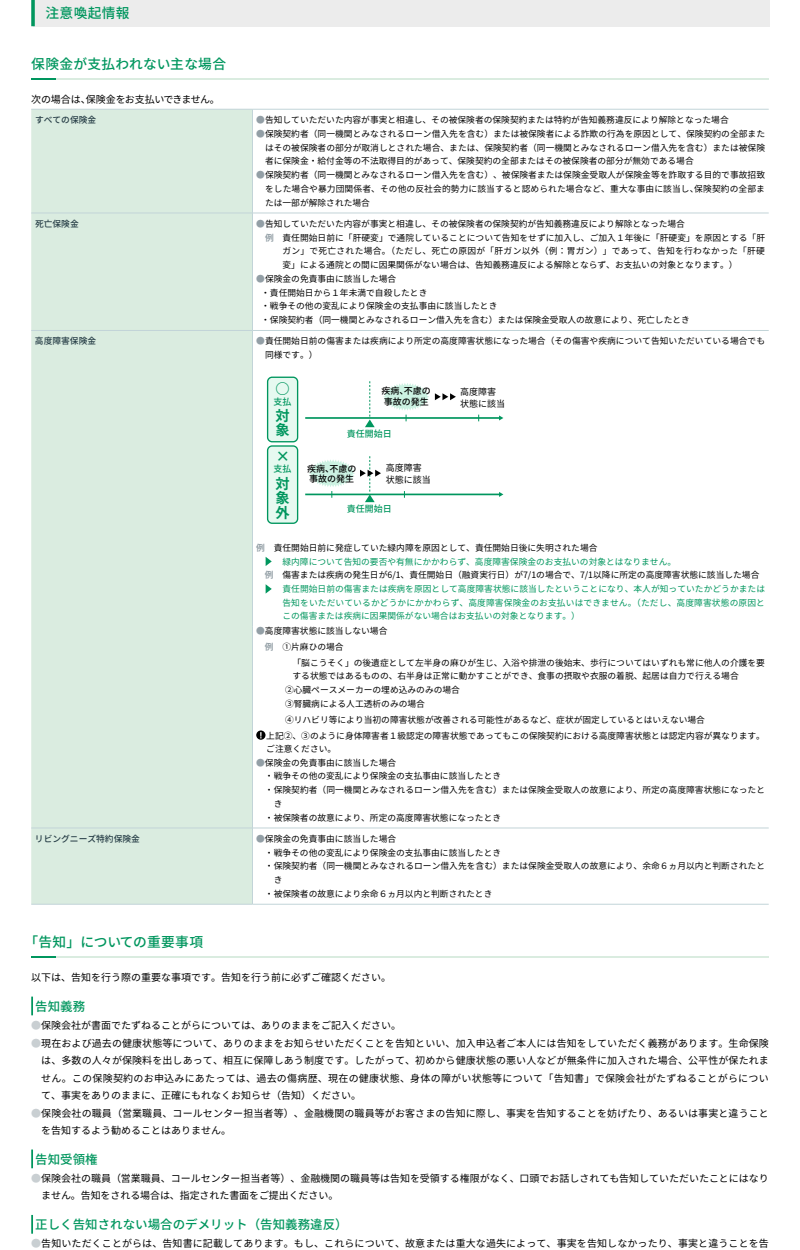
<style>
.page{position:relative;width:800px;height:1250px;background:#fff}
.page>*{position:absolute;margin:0;border:0;box-sizing:border-box;transform-origin:0 0}
.t1{font:700 14.25px/14.2px "Noto Sans CJ Kjp";color:#00965e}
.t2{font:500 13.75px "Noto Sans CJ Kjp";letter-spacing:.025em;color:#00965e}
.t3{font:500 13.75px "Noto Sans CJ Kjp";letter-spacing:.005em;color:#00965e}
.t4{font:500 12.5px "Noto Sans CJ Kjp";color:#00965e}
.t5{font:10px/17.5px "Noto Sans CJ Kjp";color:#000}
.t6{font:10px "Noto Sans CJ Kjp";letter-spacing:-.045em;color:#000}
.t7{font:500 9px/10.5px "Noto Sans CJ Kjp";color:#000}
.t8{font:9px/11.9px "Noto Sans CJ Kjp";color:#000}
.t9{font:500 9px "Noto Sans CJ Kjp";color:#00965e}
.t10{font:8.75px/13.8px "Noto Sans CJ Kjp";color:#000}
.t11{font:8.75px "Noto Sans CJ Kjp";letter-spacing:.005em;color:#00965e}
.t12{font:500 8.75px "Noto Sans CJ Kjp";color:#253c45}
.t13{font:700 8.75px "Noto Sans CJ Kjp";color:#939fa6}
.s1{color:#939fa6}
.s2{color:#147394}
.s3{color:#00965e}
.s4{color:#c9cfd2}
</style>
<div class="page">
<div style="left:33px;top:0;width:736px;height:26px;background:#ececec"></div>
<svg style="left:31px;top:0;width:4px;height:26px"></svg>
<hr style="left:31px;top:78px;width:25px;height:2px;background:#00965e">
<hr style="left:56px;top:78px;width:713px;height:2px;background:#daece0">
<div style="left:31px;top:110px;width:221px;height:794px;background:#daece0"></div>
<hr style="left:31px;top:109px;width:221px;height:1px;background:#c2d4d8">
<hr style="left:252px;top:109px;width:517px;height:1px;background:#c2d4d8">
<hr style="left:252px;top:109px;width:1px;height:104px;background:#c2d4d8">
<hr style="left:31px;top:213px;width:221px;height:1px;background:#c2d4d8">
<hr style="left:252px;top:213px;width:517px;height:1px;background:#c2d4d8">
<hr style="left:252px;top:213px;width:1px;height:117px;background:#c2d4d8">
<hr style="left:31px;top:330px;width:221px;height:1px;background:#c2d4d8">
<hr style="left:252px;top:330px;width:517px;height:1px;background:#c2d4d8">
<hr style="left:252px;top:331px;width:1px;height:296px;background:#c2d4d8">
<hr style="left:31px;top:904px;width:221px;height:1px;background:#c2d4d8">
<hr style="left:252px;top:904px;width:517px;height:1px;background:#c2d4d8">
<hr style="left:252px;top:627px;width:1px;height:201px;background:#c2d4d8">
<hr style="left:31px;top:828px;width:221px;height:1px;background:#c2d4d8">
<hr style="left:252px;top:828px;width:517px;height:1px;background:#c2d4d8">
<hr style="left:252px;top:828px;width:1px;height:76px;background:#c2d4d8">
<div style="left:268px;top:377px;width:30px;height:65px;background:#e6f9f0;border-radius:4px"></div>
<div style="left:267px;top:377px;width:31px;height:65px;border:1px solid #00965e;border-radius:4px"></div>
<hr style="left:305px;top:417px;width:195px;height:2px;background:#00965e">
<svg style="left:499px;top:415px;width:4px;height:6px"></svg>
<hr style="left:305px;top:494px;width:195px;height:1px;background:#00965e">
<svg style="left:499px;top:492px;width:4px;height:5px"></svg>
<svg style="left:383px;top:383px;width:46px;height:38px"></svg>
<svg style="left:365px;top:381px;width:10px;height:46px"></svg>
<svg style="left:309px;top:456px;width:72px;height:46px"></svg>
<svg style="left:435px;top:393px;width:21px;height:7px"></svg>
<div style="left:268px;top:446px;width:30px;height:77px;background:#e6f9f0;border-radius:5px"></div>
<div style="left:267px;top:445px;width:31px;height:79px;border:1px solid #00965e;border-radius:5px"></div>
<svg style="left:266px;top:557px;width:6px;height:9px"></svg>
<svg style="left:266px;top:584px;width:6px;height:10px"></svg>
<svg style="left:256px;top:730px;width:10px;height:10px"></svg>
<svg style="left:260px;top:732px;width:2px;height:6px"></svg>
<hr style="left:31px;top:956px;width:25px;height:2px;background:#00965e">
<hr style="left:56px;top:956px;width:713px;height:2px;background:#daece0">
<svg style="left:31px;top:997px;width:2px;height:18px"></svg>
<svg style="left:31px;top:1150px;width:2px;height:18px"></svg>
<svg style="left:31px;top:1215px;width:2px;height:19px"></svg>
<h2 class="t2" style="left:46px;top:6px;width:86px">注意喚起情報</h2>
<h2 class="t2" style="left:31px;top:56px;width:196px">保険金が支払われない主な場合</h2>
<p class="t6" style="left:86px;top:94px;width:135px">保険金をお支払いできません。</p>
<p class="t5" style="left:31px;top:91px;width:61px">次の場合は、</p>
<p class="t12" style="left:35px;top:115px;width:63px">すべての保険金</p>
<p class="t12" style="left:35px;top:219px;width:45px">死亡保険金</p>
<p class="t12" style="left:35px;top:336px;width:63px">高度障害保険金</p>
<p class="t12" style="left:35px;top:834px;width:106px">リビングニーズ特約保険金</p>
<p class="t10" style="left:256px;top:113px;width:474px"><span class="s1">●</span>告知していただいた内容が事実と相違し、その被保険者の保険契約または特約が告知義務違反により解除となった場合</p>
<p class="t10" style="left:265px;top:127px;width:502px;text-align:justify;text-indent:-9px"><span class="s1">●</span>保険契約者（同一機関とみなされるローン借入先を含む）または被保険者による詐欺の行為を原因として、保険契約の全部またはその被保険者の部分が取消しとされた場合、または、保険契約者（同一機関とみなされるローン借入先を含む）または被保険者に保険金・給付金等の不法取得目的があって、保険契約の全部またはその被保険者の部分が無効である場合</p>
<p class="t10" style="left:256px;top:168px;width:510px;text-align:right"><span class="s1">●</span>保険契約者（同一機関とみなされるローン借入先を含む）、被保険者または保険金受取人が保険金等を詐取する目的で事故招致保険契約の全部ま</p>
<p class="t10" style="left:265px;top:182px;width:435px">をした場合や暴力団関係者、その他の反社会的勢力に該当すると認められた場合など、重大な事由に該当し、たは一部が解除された場合</p>
<p class="t10" style="left:256px;top:217px;width:430px"><span class="s1">●</span>告知していただいた内容が事実と相違し、その被保険者の保険契約が告知義務違反により解除となった場合</p>
<p class="t13" style="left:265px;top:233px;width:10px">例</p>
<p class="t10" style="left:283px;top:231px;width:484px">責任開始日前に「肝硬変」で通院していることについて告知をせずに加入し、ご加入１年後に「肝硬変」を原因とする「肝</p>
<p class="t10" style="left:283px;top:245px;width:484px">ガン」で死亡された場合。（ただし、死亡の原因が「肝ガン以外（例：胃ガン）」であって、告知を行わなかった「肝硬変」による通院との間に因果関係がない場合は、告知義務違反による解除とならず、お支払いの対象となります。(</p>
<p class="t10" style="left:261px;top:272px;width:430px;text-indent:-5px"><span class="s1">●</span>保険金の免責事由に該当した場合<br>・責任開始日から１年未満で自殺したとき<br>・戦争その他の変乱により保険金の支払事由に該当したとき<br>・保険契約者（同一機関とみなされるローン借入先を含む）または保険金受取人の故意により、死亡したとき</p>
<p class="t10" style="left:256px;top:335px;width:510px"><span class="s1">●</span>責任開始日前の傷害または疾病により所定の高度障害状態になった場合（その傷害や疾病について告知いただいている場合でも</p>
<p class="t10" style="left:265px;top:348px;width:54px">同様です。(</p>
<h1 class="t1" style="left:276px;top:382px;width:15px">○</h1>
<p class="t9" style="left:274px;top:397px;width:19px">支払</p>
<h1 class="t1" style="left:276px;top:409px;width:15px">対象</h1>
<h1 class="t1" style="left:289px;top:449px;width:16px;rotate:90deg">×</h1>
<p class="t7" style="left:381px;top:386px;width:49px">疾病、<br>事故の発生</p>
<p class="t7" style="left:404px;top:386px;width:29px">不慮の</p>
<p class="t9" style="left:347px;top:428px;width:46px">責任開始日</p>
<p class="t9" style="left:274px;top:464px;width:19px">支払</p>
<h1 class="t1" style="left:276px;top:477px;width:16px;text-align:justify">対象外</h1>
<p class="t7" style="left:307px;top:464px;width:49px">疾病、<br>事故の発生</p>
<p class="t7" style="left:330px;top:464px;width:29px">不慮の</p>
<p class="t8" style="left:386px;top:462px;width:46px">高度障害状態に該当</p>
<p class="t9" style="left:347px;top:503px;width:46px">責任開始日</p>
<p class="t8" style="left:460px;top:386px;width:46px">高度障害状態に該当</p>
<p class="t13" style="left:256px;top:543px;width:10px">例</p>
<p class="t10" style="left:274px;top:541px;width:325px">責任開始日前に発症していた緑内障を原因として、責任開始日後に失明された場合</p>
<p class="t10" style="left:282px;top:555px;width:478px;line-height:13.4px;text-indent:-9px"><span class="s2">　</span><span class="s3">緑内障について告知の要否や有無にかかわらず、高度障害保険金のお支払いの対象とはなりません。<br></span>傷害または疾病の発生日が6/1、責任開始日（融資実行日）が7/1の場合で、7/1以降に所定の高度障害状態に該当した場合</p>
<p class="t13" style="left:265px;top:570px;width:10px">例</p>
<p class="t11" style="left:274px;top:584px;width:493px"><span class="s2">　</span>責任開始日前の傷害または疾病を原因として高度障害状態に該当したということになり、本人が知っていたかどうかまたは</p>
<p class="t11" style="left:282px;top:598px;width:484px">告知をいただいているかどうかにかかわらず、高度障害保険金のお支払いはできません。（ただし、高度障害状態の原因と</p>
<p class="t11" style="left:282px;top:611px;width:299px">この傷害または疾病に因果関係がない場合はお支払いの対象となります。(</p>
<p class="t10" style="left:282px;top:624px;width:106px;line-height:15.6px;text-indent:-26px"><span class="s1">●</span>高度障害状態に該当しない場合<br>①片麻ひの場合</p>
<p class="t13" style="left:265px;top:642px;width:10px">例</p>
<p class="t10" style="left:293px;top:656px;width:474px">「脳こうそく」の後遺症として左半身の麻ひが生じ、入浴や排泄の後始末、歩行についてはいずれも常に他人の介護を要</p>
<p class="t10" style="left:293px;top:670px;width:448px">する状態ではあるものの、右半身は正常に動かすことができ、食事の摂取や衣服の着脱、起居は自力で行える場合</p>
<p class="t10" style="left:285px;top:683px;width:176px">②心臓ペースメーカーの埋め込みのみの場合</p>
<p class="t10" style="left:285px;top:697px;width:141px">③腎臓病による人工透析のみの場合</p>
<p class="t10" style="left:266px;top:712px;width:500px;line-height:16.1px;text-indent:19px">④リハビリ等により当初の障害状態が改善される可能性があるなど、症状が固定しているとはいえない場合<br>上記②、③のように身体障害者１級認定の障害状態であってもこの保険契約における高度障害状態とは認定内容が異なります。</p>
<p class="t10" style="left:266px;top:742px;width:71px">ご注意ください。</p>
<p class="t10" style="left:256px;top:756px;width:141px"><span class="s1">●</span>保険金の免責事由に該当した場合</p>
<p class="t10" style="left:265px;top:770px;width:238px">・戦争その他の変乱により保険金の支払事由に該当したとき</p>
<p class="t10" style="left:265px;top:783px;width:502px">・保険契約者（同一機関とみなされるローン借入先を含む）または保険金受取人の故意により、所定の高度障害状態になったと</p>
<p class="t10" style="left:274px;top:797px;width:10px">き</p>
<p class="t10" style="left:265px;top:811px;width:238px">・被保険者の故意により、所定の高度障害状態になったとき</p>
<p class="t10" style="left:256px;top:832px;width:142px"><span class="s1">●</span>保険金の免責事由に該当した場合</p>
<p class="t10" style="left:265px;top:846px;width:238px">・戦争その他の変乱により保険金の支払事由に該当したとき</p>
<p class="t10" style="left:265px;top:860px;width:502px">・保険契約者（同一機関とみなされるローン借入先を含む）または保険金受取人の故意により、余命６ヵ月以内と判断されたと</p>
<p class="t10" style="left:274px;top:873px;width:10px">き</p>
<p class="t10" style="left:265px;top:887px;width:229px">・被保険者の故意により余命６ヵ月以内と判断されたとき</p>
<h2 class="t3" style="left:25px;top:934px;width:180px">「告知」についての重要事項</h2>
<p class="t5" style="left:31px;top:969px;width:361px">以下は、告知を行う際の重要な事項です。告知を行う前に必ずご確認ください。</p>
<h3 class="t4" style="left:35px;top:999px;width:51px">告知義務</h3>
<p class="t5" style="left:31px;top:1017px;width:371px"><span class="s4">●</span>保険会社が書面でたずねることがらについては、ありのままをご記入ください。</p>
<p class="t5" style="left:41px;top:1034px;width:729px;text-align:justify;text-indent:-10px"><span class="s4">●</span>現在および過去の健康状態等について、ありのままをお知らせいただくことを告知といい、加入申込者ご本人には告知をしていただく義務があります。生命保険は、多数の人々が保険料を出しあって、相互に保障しあう制度です。したがって、初めから健康状態の悪い人などが無条件に加入された場合、公平性が保たれません。この保険契約のお申込みにあたっては、過去の傷病歴、現在の健康状態、身体の障がい状態等について「告知書」で保険会社がたずねることがらについて、事実をありのままに、正確にもれなくお知らせ（告知）ください。</p>
<p class="t5" style="left:41px;top:1104px;width:729px;text-indent:-10px"><span class="s4">●</span>保険会社の職員（営業職員、コールセンター担当者等）、金融機関の職員等がお客さまの告知に際し、事実を告知することを妨げたり、あるいは事実と違うことを告知するよう勧めることはありません。</p>
<h3 class="t4" style="left:35px;top:1152px;width:64px">告知受領権</h3>
<p class="t5" style="left:41px;top:1170px;width:729px;text-indent:-10px"><span class="s4">●</span>保険会社の職員（営業職員、コールセンター担当者等）、金融機関の職員等は告知を受領する権限がなく、口頭でお話しされても告知していただいたことにはなりません。告知をされる場合は、指定された書面をご提出ください。</p>
<h3 class="t4" style="left:35px;top:1217px;width:314px">正しく告知されない場合のデメリット（告知義務違反(</h3>
<p class="t5" style="left:31px;top:1235px;width:739px"><span class="s4">●</span>告知いただくことがらは、告知書に記載してあります。もし、これらについて、故意または重大な過失によって、事実を告知しなかったり、事実と違うことを告</p>
</div>
